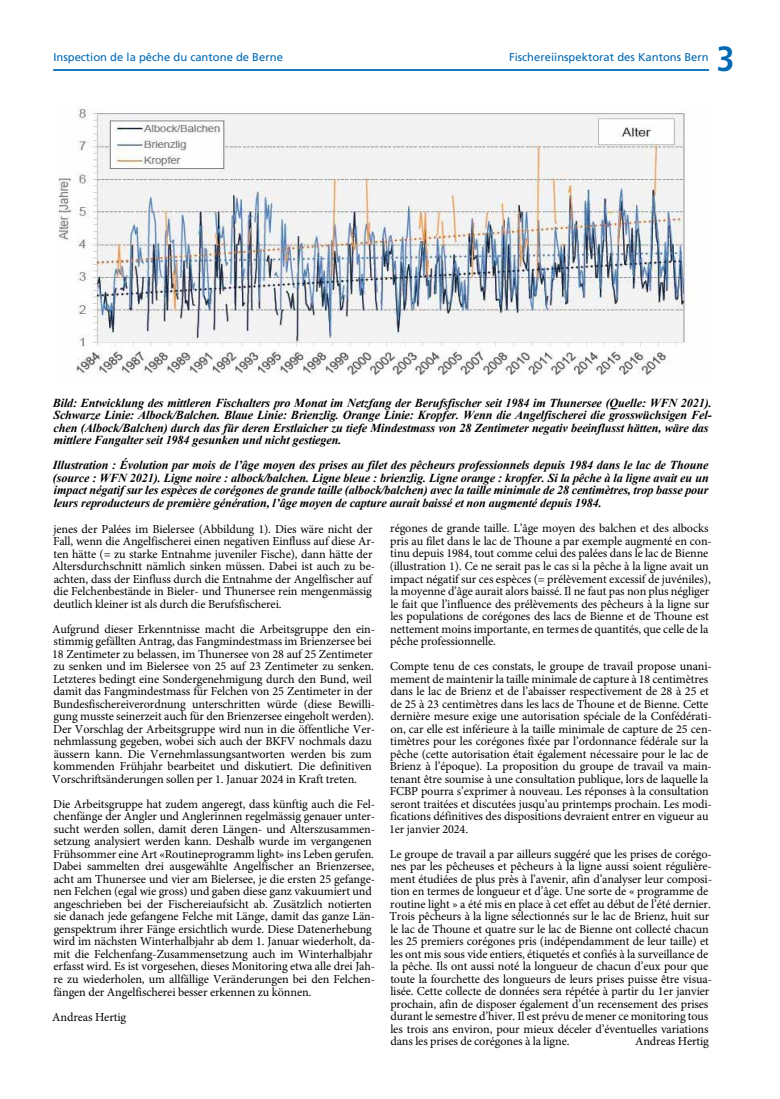
<style>
.page{position:relative;width:780px;height:1099px;background:#fff}
.page>*{position:absolute;margin:0;border:0;box-sizing:border-box;transform-origin:0 0}
.t1{font:700 condensed 35px "Frutiger LT Std";color:#0069b4}
.t2{font:12.25px/12.5px "Minion Pro";letter-spacing:-.01em;color:#000}
.t3{font:italic 700 12.25px/12.5px "Times New Roman";letter-spacing:-.01em;color:#000}
.t4{font:11.25px "Frutiger LT Std";color:#0069b4}
</style>
<div class="page">
<hr style="left:53px;top:69px;width:656px;height:2px;background:#0069b4">
<img style="left:58px;top:108px;width:627px;height:268px">
<p class="t4" style="left:53px;top:50px;width:231px">Inspection de la pêche du cantone de Berne</p>
<p class="t4" style="left:509px;top:50px;width:201px">Fischereiinspektorat des Kantons Bern</p>
<h1 class="t1" style="left:716px;top:38px;width:20px">3</h1>
<p class="t3" style="left:53px;top:396px;width:660px">Bild: Entwicklung des mittleren Fischalters pro Monat im Netzfang der Berufsfischer seit 1984 im Thunersee (Quelle: WFN 2021).<br>Schwarze Linie: Albock/Balchen. Blaue Linie: Brienzlig. Orange Linie: Kropfer. Wenn die Angelfischerei die grosswüchsigen Fel&shy;chen (Albock/Balchen) durch das für deren Erstlaicher zu tiefe Mindestmass von 28 Zentimeter negativ beeinflusst hätten, wäre das mittlere Fangalter seit 1984 gesunken und nicht gestiegen.</p>
<p class="t3" style="left:53px;top:458px;width:657px;text-align:justify">Illustration : Évolution par mois de l’âge moyen des prises au filet des pêcheurs professionnels depuis 1984 dans le lac de Thoune (source : WFN 2021). Ligne noire : albock/balchen. Ligne bleue : brienzlig. Ligne orange : kropfer. Si la pêche à la ligne avait eu un impact négatif sur les espèces de corégones de grande taille (albock/balchen) avec la taille minimale de 28 centimètres, trop basse pour leurs reproducteurs de première génération, l’âge moyen de capture aurait baissé et non augmenté depuis 1984.</p>
<p class="t2" style="left:52px;top:522px;width:324px">jenes der Palées im Bielersee (Abbildung 1). Dies wäre nicht der Fall, wenn die Angelfischerei einen negativen Einfluss auf diese Ar&shy;ten hätte (= zu starke Entnahme juveniler Fische), dann hätte der Altersdurchschnitt nämlich sinken müssen. Dabei ist auch zu be&shy;achten, dass der Einfluss durch die Entnahme der Angelfischer auf die Felchenbestände in Bieler- und Thunersee rein mengenmässig deutlich kleiner ist als durch die Berufsfischerei.</p>
<p class="t2" style="left:52px;top:622px;width:324px">Aufgrund dieser Erkenntnisse macht die Arbeitsgruppe den ein&shy;stimmig gefällten Antrag, das Fangmindestmass im Brienzersee bei 18 Zentimeter zu belassen, im Thunersee von 28 auf 25 Zentimeter zu senken und im Bielersee von 25 auf 23 Zentimeter zu senken.<br>Letzteres bedingt eine Sondergenehmigung durch den Bund, weil damit das Fangmindestmass für Felchen von 25 Zentimeter in der Bundesfischereiverordnung unterschritten würde (diese Bewilli&shy;gung musste seinerzeit auch für den Brienzersee eingeholt werden).<br>Der Vorschlag der Arbeitsgruppe wird nun in die öffentliche Ver&shy;nehmlassung gegeben, wobei sich auch der BKFV nochmals dazu äussern kann. Die Vernehmlassungsantworten werden bis zum kommenden Frühjahr bearbeitet und diskutiert. Die definitiven Vorschriftsänderungen sollen per 1. Januar 2024 in Kraft treten.</p>
<p class="t2" style="left:53px;top:797px;width:324px">Die Arbeitsgruppe hat zudem angeregt, dass künftig auch die Fel&shy;chenfänge der Angler und Anglerinnen regelmässig genauer unter&shy;sucht werden sollen, damit deren Längen- und Alterszusammen&shy;setzung analysiert werden kann. Deshalb wurde im vergangenen Frühsommer eine Art «Routineprogramm light» ins Leben gerufen.<br>Dabei sammelten drei ausgewählte Angelfischer an Brienzersee, acht am Thunersee und vier am Bielersee, je die ersten 25 gefange&shy;nen Felchen (egal wie gross) und gaben diese ganz vakuumiert und angeschrieben bei der Fischereiaufsicht ab. Zusätzlich notierten sie danach jede gefangene Felche mit Länge, damit das ganze Län&shy;genspektrum ihrer Fänge ersichtlich wurde. Diese Datenerhebung wird im nächsten Winterhalbjahr ab dem 1. Januar wiederholt, da&shy;mit die Felchenfang-Zusammensetzung auch im Winterhalbjahr erfasst wird. Es ist vorgesehen, dieses Monitoring etwa alle drei Jah&shy;re zu wiederholen, um allfällige Veränderungen bei den Felchen&shy;fängen der Angelfischerei besser erkennen zu können.</p>
<p class="t2" style="left:52px;top:1010px;width:75px">Andreas Hertig</p>
<p class="t2" style="left:389px;top:522px;width:324px">régones de grande taille. L’âge moyen des balchen et des albocks pris au filet dans le lac de Thoune a par exemple augmenté en con&shy;tinu depuis 1984, tout comme celui des palées dans le lac de Bienne (illustration 1). Ce ne serait pas le cas si la pêche à la ligne avait un impact négatif sur ces espèces (= prélèvement excessif de juvéniles), la moyenne d’âge aurait alors baissé. Il ne faut pas non plus négliger le fait que l’influence des prélèvements des pêcheurs à la ligne sur les populations de corégones des lacs de Bienne et de Thoune est nettement moins importante, en termes de quantités, que celle de la pêche professionnelle.</p>
<p class="t2" style="left:389px;top:660px;width:324px">Compte tenu de ces constats, le groupe de travail propose unani&shy;mement de maintenir la taille minimale de capture à 18 centimètres dans le lac de Brienz et de l’abaisser respectivement de 28 à 25 et de 25 à 23 centimètres dans les lacs de Thoune et de Bienne. Cette dernière mesure exige une autorisation spéciale de la Confédérati&shy;on, car elle est inférieure à la taille minimale de capture de 25 cen&shy;timètres pour les corégones fixée par l’ordonnance fédérale sur la pêche (cette autorisation était également nécessaire pour le lac de Brienz à l’époque). La proposition du groupe de travail va main&shy;tenant être soumise à une consultation publique, lors de laquelle la FCBP pourra s’exprimer à nouveau. Les réponses à la consultation seront traitées et discutées jusqu’au printemps prochain. Les modi&shy;fications définitives des dispositions devraient entrer en vigueur au 1er janvier 2024.</p>
<p class="t2" style="left:389px;top:847px;width:324px">Le groupe de travail a par ailleurs suggéré que les prises de corégo&shy;nes par les pêcheuses et pêcheurs à la ligne aussi soient régulière&shy;ment étudiées de plus près à l’avenir, afin d’analyser leur composi&shy;tion en termes de longueur et d’âge. Une sorte de « programme de routine light » a été mis en place à cet effet au début de l’été dernier.<br>Trois pêcheurs à la ligne sélectionnés sur le lac de Brienz, huit sur le lac de Thoune et quatre sur le lac de Bienne ont collecté chacun les 25 premiers corégones pris (indépendamment de leur taille) et les ont mis sous vide entiers, étiquetés et confiés à la surveillance de la pêche. Ils ont aussi noté la longueur de chacun d’eux pour que toute la fourchette des longueurs de leurs prises puisse être visua&shy;lisée. Cette collecte de données sera répétée à partir du 1er janvier prochain, afin de disposer également d’un recensement des prises durant le semestre d’hiver. Il est prévu de mener ce monitoring tous les trois ans environ, pour mieux déceler d’éventuelles variations dans les prises de corégones à la ligne.</p>
<p class="t2" style="left:635px;top:1035px;width:75px">Andreas Hertig</p>
</div>
